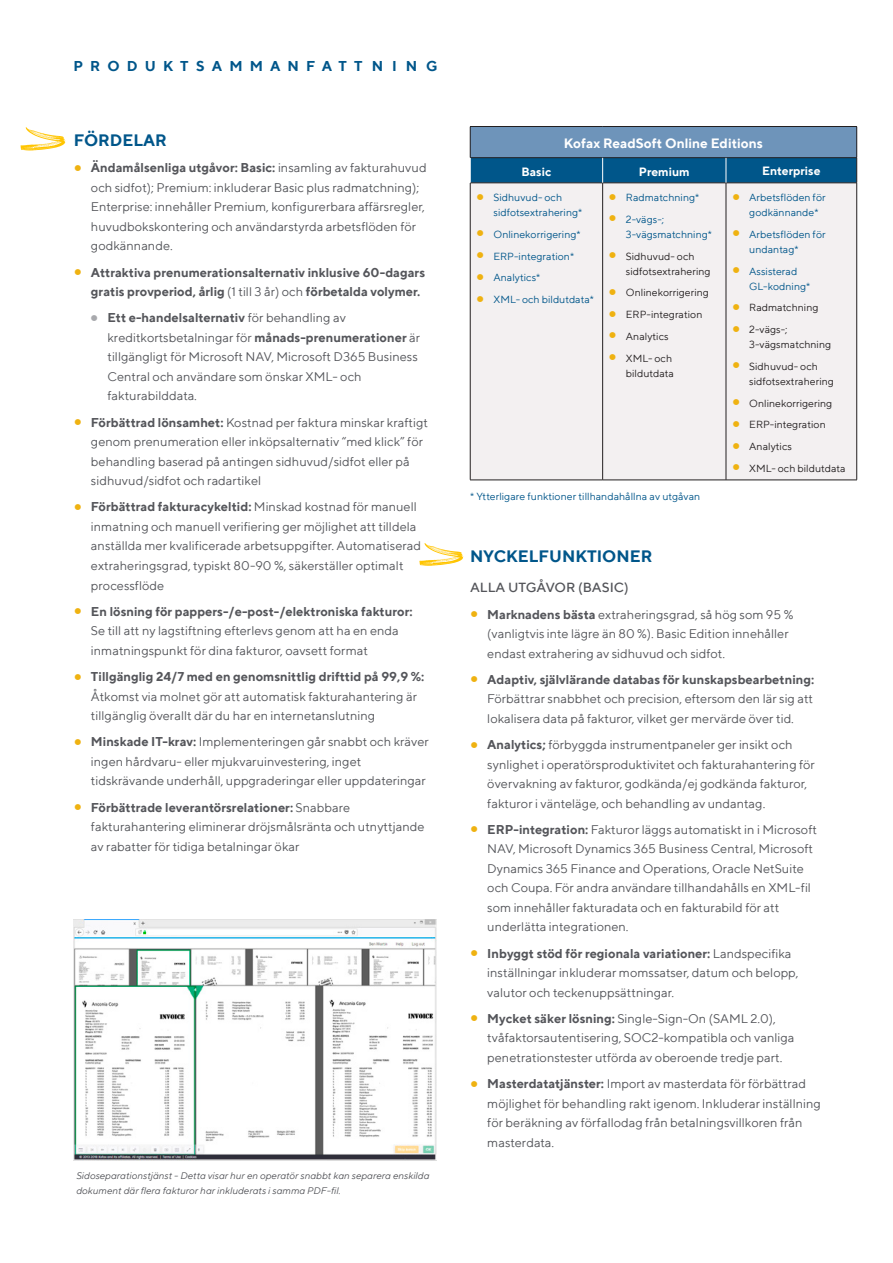
<style>
.page{position:relative;width:893px;height:1263px;background:#fff}
.page>*{position:absolute;margin:0;border:0;box-sizing:border-box;transform-origin:0 0}
.t1{font:700 16.5px "TT Norms";color:#00568a}
.document_label{font:700 14.25px "TT Norms";letter-spacing:.5em;color:#00568a}
.Headline_1{font:700 13.5px "TT Norms";color:#fff}
.t2{font:500 13.5px "TT Norms";color:#54555a}
.t3{font:12.75px/19.5px "TT Norms";color:#54555a}
.t4{font:700 12.75px/19.5px "TT Norms";color:#54555a}
.Headline_1-2{font:700 12px "TT Norms";color:#fff}
.body_copy{font:10.5px/15px "TT Norms";color:#00568a}
.t5{font:10.5px/15px "TT Norms";color:#231f20}
.t6{font:italic 9.75px/15px "TT Norms";color:#54555a}
.s1{font-family:"Univers LT Std";font-weight:300;font-size:16.5px;color:#efb211}
.s2{font-weight:700}
.s3{font-weight:400}
.s4{font-family:"Univers LT Std";font-weight:300;font-size:16.5px;color:#a8a9ad}
</style>
<div class="page">
<img style="left:74px;top:920px;width:362px;height:241px">
<svg style="left:20px;top:127px;width:45px;height:23px"></svg>
<svg style="left:419px;top:543px;width:44px;height:23px"></svg>
<div style="left:470px;top:126px;width:387px;height:32px;background:#6e94ba"></div>
<div style="left:471px;top:184px;width:385px;height:296px;background:#f3f0f1"></div>
<hr style="left:470px;top:127px;width:1px;height:30px;background:#231f20">
<hr style="left:856px;top:127px;width:1px;height:30px;background:#231f20">
<hr style="left:470px;top:183px;width:1px;height:297px;background:#231f20">
<hr style="left:602px;top:183px;width:1px;height:297px;background:#231f20">
<hr style="left:726px;top:183px;width:1px;height:297px;background:#231f20">
<hr style="left:856px;top:183px;width:1px;height:297px;background:#231f20">
<hr style="left:470px;top:480px;width:133px;height:1px;background:#231f20">
<hr style="left:603px;top:480px;width:123px;height:1px;background:#231f20">
<hr style="left:726px;top:480px;width:131px;height:1px;background:#231f20">
<hr style="left:470px;top:126px;width:133px;height:1px;background:#231f20">
<hr style="left:603px;top:126px;width:123px;height:1px;background:#231f20">
<hr style="left:726px;top:126px;width:131px;height:1px;background:#231f20">
<hr style="left:470px;top:157px;width:133px;height:1px;background:#231f20">
<hr style="left:603px;top:157px;width:123px;height:1px;background:#231f20">
<hr style="left:726px;top:157px;width:131px;height:1px;background:#231f20">
<hr style="left:470px;top:183px;width:133px;height:1px;background:#231f20">
<hr style="left:603px;top:183px;width:123px;height:1px;background:#231f20">
<hr style="left:726px;top:183px;width:131px;height:1px;background:#231f20">
<svg style="left:470px;top:158px;width:387px;height:25px;background:#045587"></svg>
<p class="document_label" style="left:73px;top:57px;width:366px">PRODUKTSAMMANFATT N I N G</p>
<p class="t1" style="left:74px;top:130px;width:95px">FÖRDELAR</p>
<p class="t3" style="left:91px;top:158px;width:337px;text-indent:-17px"><span class="s1">•</span> <span class="s2">Ändamålsenliga utgåvor: Basic:</span> insamling av fakturahuvud och sidfot); Premium: inkluderar Basic plus radmatchning); Enterprise: innehåller Premium, konfigurerbara affärsregler, huvudbokskontering och användarstyrda arbetsflöden för godkännande.</p>
<p class="t4" style="left:91px;top:262px;width:336px;text-indent:-17px"><span class="s1">•</span> Attraktiva prenumerationsalternativ inklusive 60-dagars gratis provperiod, årlig <span class="s3">(1 till 3 år) och</span> förbetalda volymer.</p>
<p class="t3" style="left:107px;top:308px;width:314px;text-indent:-17px"><span class="s4">•</span> <span class="s2">Ett e-handelsalternativ</span> för behandling av kreditkortsbetalningar för <span class="s2">månads-prenumerationer</span> är tillgängligt för Microsoft NAV, Microsoft D365 Business Central och användare som önskar XML- och fakturabilddata.</p>
<p class="t3" style="left:91px;top:412px;width:339px;text-indent:-17px"><span class="s1">•</span> <span class="s2">Förbättrad lönsamhet:</span> Kostnad per faktura minskar kraftigt genom prenumeration eller inköpsalternativ “med klick” för behandling baserad på antingen sidhuvud/sidfot eller på sidhuvud/sidfot och radartikel</p>
<p class="t3" style="left:91px;top:497px;width:332px;text-indent:-17px"><span class="s1">•</span> <span class="s2">Förbättrad fakturacykeltid:</span> Minskad kostnad för manuell inmatning och manuell verifiering ger möjlighet att tilldela anställda mer kvalificerade arbetsuppgifter. Automatiserad extraheringsgrad, typiskt 80-90 %, säkerställer optimalt processflöde</p>
<p class="t3" style="left:91px;top:601px;width:323px;text-indent:-17px"><span class="s1">•</span> <span class="s2">En lösning för pappers-/e-post-/elektroniska fakturor:<br></span>Se till att ny lagstiftning efterlevs genom att ha en enda inmatningspunkt för dina fakturor, oavsett format</p>
<p class="t3" style="left:91px;top:666px;width:335px;text-indent:-17px"><span class="s1">•</span> <span class="s2">Tillgänglig 24/7 med en genomsnittlig drifttid på 99,9 %:<br></span>Åtkomst via molnet gör att automatisk fakturahantering är tillgänglig överallt där du har en internetanslutning</p>
<p class="t3" style="left:91px;top:732px;width:339px;text-indent:-17px"><span class="s1">•</span> <span class="s2">Minskade IT-krav:</span> Implementeringen går snabbt och kräver ingen hårdvaru- eller mjukvaruinvestering, inget tidskrävande underhåll, uppgraderingar eller uppdateringar</p>
<p class="t3" style="left:91px;top:797px;width:335px;text-indent:-17px"><span class="s1">•</span> <span class="s2">Förbättrade leverantörsrelationer:</span> Snabbare fakturahantering eliminerar dröjsmålsränta och utnyttjande av rabatter för tidiga betalningar ökar</p>
<p class="t6" style="left:76px;top:1168px;width:355px">Sidoseparationstjänst - Detta visar hur en operatör snabbt kan separera enskilda dokument där flera fakturor har inkluderats i samma PDF-fil.</p>
<p class="Headline_1" style="left:564px;top:134px;width:201px">Kofax ReadSoft Online Editions</p>
<p class="Headline_1-2" style="left:521px;top:164px;width:31px">Basic</p>
<p class="Headline_1-2" style="left:639px;top:164px;width:52px">Premium</p>
<p class="Headline_1-2" style="left:762px;top:163px;width:60px">Enterprise</p>
<p class="body_copy" style="left:493px;top:190px;width:90px;text-indent:-17px"><span class="s1">•</span> Sidhuvud- och sidfotsextrahering*</p>
<p class="body_copy" style="left:476px;top:226px;width:106px"><span class="s1">•</span> Onlinekorrigering*</p>
<p class="body_copy" style="left:476px;top:248px;width:99px"><span class="s1">•</span> ERP-integration*</p>
<p class="body_copy" style="left:476px;top:270px;width:66px"><span class="s1">•</span> Analytics*</p>
<p class="body_copy" style="left:476px;top:292px;width:119px"><span class="s1">•</span> XML- och bildutdata*</p>
<p class="body_copy" style="left:749px;top:190px;width:78px;text-indent:-17px"><span class="s1">•</span> Arbetsflöden för godkännande*</p>
<p class="body_copy" style="left:749px;top:226px;width:78px;text-indent:-17px"><span class="s1">•</span> Arbetsflöden för undantag*</p>
<p class="body_copy" style="left:749px;top:263px;width:63px;text-indent:-17px"><span class="s1">•</span> Assisterad<br>GL-kodning*</p>
<p class="t5" style="left:732px;top:300px;width:88px"><span class="s1">•</span> Radmatchning</p>
<p class="t5" style="left:749px;top:322px;width:83px;text-indent:-17px"><span class="s1">•</span> 2-vägs-;<br>3-vägsmatchning</p>
<p class="t5" style="left:749px;top:358px;width:86px;text-indent:-17px"><span class="s1">•</span> Sidhuvud- och sidfotsextrahering</p>
<p class="t5" style="left:732px;top:395px;width:102px"><span class="s1">•</span> Onlinekorrigering</p>
<p class="t5" style="left:732px;top:417px;width:95px"><span class="s1">•</span> ERP-integration</p>
<p class="t5" style="left:732px;top:439px;width:61px"><span class="s1">•</span> Analytics</p>
<p class="t5" style="left:732px;top:460px;width:115px"><span class="s1">•</span> XML- och bildutdata</p>
<p class="body_copy" style="left:609px;top:190px;width:92px"><span class="s1">•</span> Radmatchning*</p>
<p class="body_copy" style="left:626px;top:211px;width:88px;text-indent:-17px"><span class="s1">•</span> 2-vägs-;<br>3-vägsmatchning*</p>
<p class="t5" style="left:626px;top:248px;width:86px;text-indent:-17px"><span class="s1">•</span> Sidhuvud- och sidfotsextrahering</p>
<p class="t5" style="left:609px;top:285px;width:102px"><span class="s1">•</span> Onlinekorrigering</p>
<p class="t5" style="left:609px;top:307px;width:95px"><span class="s1">•</span> ERP-integration</p>
<p class="t5" style="left:609px;top:328px;width:61px"><span class="s1">•</span> Analytics</p>
<p class="t5" style="left:609px;top:350px;width:67px;text-align:right"><span class="s1">•</span> XML- och bildutdata</p>
<p class="body_copy" style="left:470px;top:489px;width:232px">* Ytterligare funktioner tillhandahållna av utgåvan</p>
<p class="t1" style="left:470px;top:545px;width:184px">NYCKELFUNKTIONER</p>
<p class="t2" style="left:470px;top:579px;width:160px">ALLA UTGÅVOR (BASIC)</p>
<p class="t3" style="left:487px;top:604px;width:307px;text-indent:-17px"><span class="s1">•</span> <span class="s2">Marknadens bästa</span> extraheringsgrad, så hög som 95 % (vanligtvis inte lägre än 80 %). Basic Edition innehåller endast extrahering av sidhuvud och sidfot.</p>
<p class="t3" style="left:487px;top:669px;width:328px;text-align:justify;text-indent:-17px"><span class="s1">•</span> <span class="s2">Adaptiv, självlärande databas för kunskapsbearbetning:<br></span>Förbättrar snabbhet och precision, eftersom den lär sig att lokalisera data på fakturor, vilket ger mervärde över tid.</p>
<p class="t3" style="left:487px;top:734px;width:329px;text-indent:-17px"><span class="s1">•</span> <span class="s2">Analytics;</span> förbyggda instrumentpaneler ger insikt och synlighet i operatörsproduktivitet och fakturahantering för övervakning av fakturor, godkända/ej godkända fakturor, fakturor i vänteläge, och behandling av undantag.</p>
<p class="t3" style="left:487px;top:819px;width:331px;text-indent:-17px"><span class="s1">•</span> <span class="s2">ERP-integration:</span> Fakturor läggs automatiskt in i Microsoft NAV, Microsoft Dynamics 365 Business Central, Microsoft Dynamics 365 Finance and Operations, Oracle NetSuite och Coupa. För andra användare tillhandahålls en XML-fil som innehåller fakturadata och en fakturabild för att underlätta integrationen.</p>
<p class="t3" style="left:487px;top:943px;width:313px;text-indent:-17px"><span class="s1">•</span> <span class="s2">Inbyggt stöd för regionala variationer:</span> Landspecifika inställningar inkluderar momssatser, datum och belopp, valutor och teckenuppsättningar.</p>
<p class="t3" style="left:487px;top:1008px;width:309px;text-indent:-17px"><span class="s1">•</span> <span class="s2">Mycket säker lösning:</span> Single-Sign-On (SAML 2.0), tvåfaktorsautentisering, SOC2-kompatibla och vanliga penetrationstester utförda av oberoende tredje part.</p>
<p class="t3" style="left:487px;top:1073px;width:335px;text-indent:-17px"><span class="s1">•</span> <span class="s2">Masterdatatjänster:</span> Import av masterdata för förbättrad möjlighet för behandling rakt igenom. Inkluderar inställning för beräkning av förfallodag från betalningsvillkoren från masterdata.</p>
</div>
